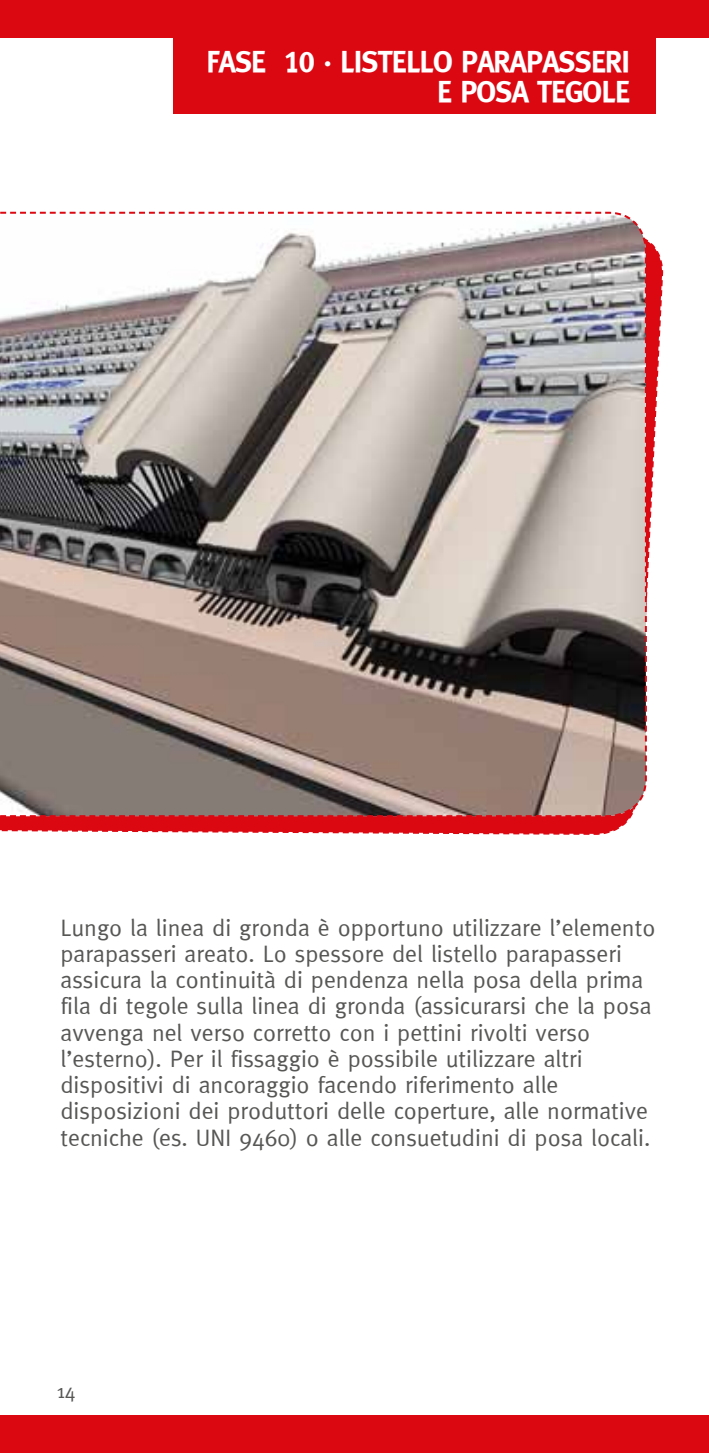
<style>
.page{position:relative;width:709px;height:1453px;background:#fff}
.page>*{position:absolute;margin:0;border:0;box-sizing:border-box;transform-origin:0 0}
.t1{font:30px/30px "Meta Bold Caps";letter-spacing:-.03em;color:#fff;text-align:right}
.t2{font:23.75px/26.2px "Meta Normal";color:#575756}
.t3{font:20px "Meta Normal";color:#575756}
</style>
<div class="page">
<div style="left:0;top:0;width:709px;height:37px;background:#db0812"></div>
<div style="left:0;top:1416px;width:709px;height:37px;background:#db0812"></div>
<svg style="left:0;top:240px;width:664px;height:595px"></svg>
<svg style="left:0;top:211px;width:648px;height:607px;background:#a09591"></svg>
<div style="left:173px;top:36px;width:483px;height:77px;background:#db0812"></div>
<p class="t1" style="left:206px;top:46px;width:425px">FASE 10 · LISTELLO PARAPASSERI<br>E POSA TEGOLE</p>
<p class="t2" style="left:60px;top:914px;width:596px">Lungo la linea di gronda è opportuno utilizzare l’elemento parapasseri areato. Lo spessore del listello parapasseri assicura la continuità di pendenza nella posa della prima fila di tegole sulla linea di gronda (assicurarsi che la posa avvenga nel verso corretto con i pettini rivolti verso l’esterno). Per il fissaggio è possibile utilizzare altri dispositivi di ancoraggio facendo riferimento alle disposizioni dei produttori delle coperture, alle normative tecniche (es. UNI 9460) o alle consuetudini di posa locali.</p>
<p class="t3" style="left:57px;top:1379px;width:20px">14</p>
</div>
